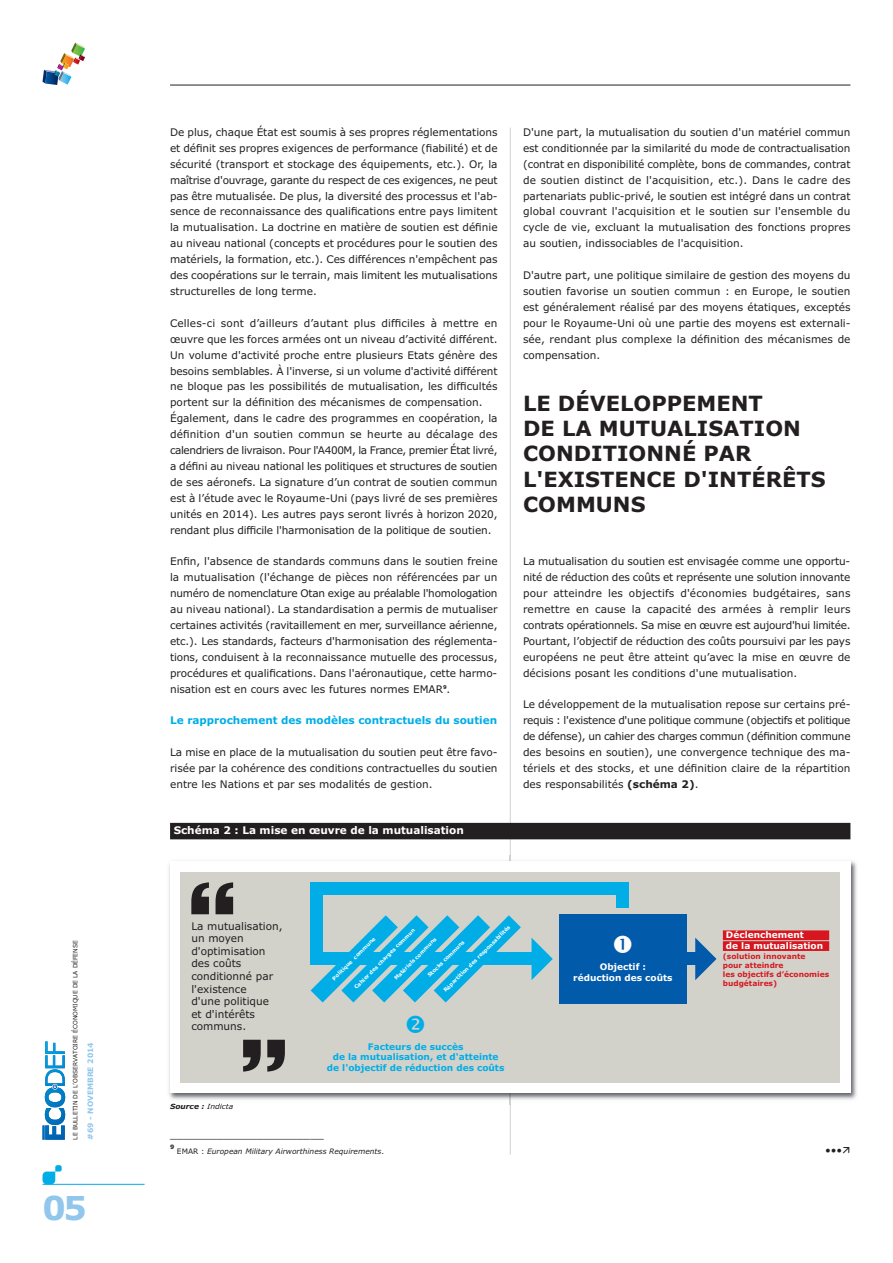
<style>
.page{position:relative;width:893px;height:1263px;background:#fff}
.page>*{position:absolute;margin:0;border:0;box-sizing:border-box;transform-origin:0 0}
.t1{font:700 33px "Verdana";color:#91c7ec}
.t2{font:700 21px/25.2px "Verdana";color:#231f20}
.t3{font:10.5px/15.9px "Verdana";color:#231f20;text-align:justify}
.t4{font:700 10.5px "Verdana";color:#00ade6}
.t5{font:700 10.5px "Verdana";color:#fff}
.t6{font:700 9px/10.8px "Verdana";color:#00ade6;text-align:center}
.t7{font:700 9px/10.8px "Verdana";color:#fff;text-align:center}
.t8{font:700 7.5px/9px "Verdana";color:#d7171f}
.t9{font:italic 7.5px "Verdana";color:#231f20}
.t10{font:700 7.5px "Verdana";color:#91c7ec}
.t11{font:italic 700 7.5px "Verdana";color:#231f20}
.t12{font:6px "Verdana";color:#231f20}
.t13{font:700 6px "Verdana";color:#231f20}
.t14{font:700 5.25px "Verdana";color:#fff}
.s1{font-weight:700}
.s2{font-weight:400}
.s3{font-style:normal}
</style>
<div class="page">
<hr style="left:170px;top:85px;width:680px;height:1px;background:#231f20">
<hr style="left:510px;top:128px;width:1px;height:1026px;background:#d1d2d4">
<img style="left:169px;top:855px;width:688px;height:249px">
<img style="left:510px;top:855px;width:1px;height:249px">
<svg style="left:207px;top:1103px;width:26px;height:1px"></svg>
<div style="left:170px;top:861px;width:680px;height:232px;background:#fff"></div>
<div style="left:170px;top:823px;width:680px;height:16px;background:#231f20"></div>
<div style="left:181px;top:872px;width:659px;height:210px;background:#d2d2cb"></div>
<hr style="left:43px;top:1184px;width:102px;height:1px;background:#00ade6">
<svg style="left:43px;top:43px;width:42px;height:42px"></svg>
<svg style="left:43px;top:1165px;width:19px;height:19px"></svg>
<svg style="left:43px;top:1041px;width:22px;height:99px"></svg>
<svg style="left:191px;top:882px;width:42px;height:32px"></svg>
<svg style="left:243px;top:1040px;width:42px;height:31px"></svg>
<div style="left:559px;top:914px;width:128px;height:89px;background:#015aaa"></div>
<div style="left:723px;top:930px;width:106px;height:10px;background:#d7171f"></div>
<div style="left:723px;top:941px;width:106px;height:10px;background:#d7171f"></div>
<div style="left:310px;top:952px;width:228px;height:13px;background:#00ade6"></div>
<div style="left:687px;top:952px;width:17px;height:13px;background:#015aaa"></div>
<div style="left:310px;top:882px;width:313px;height:13px;background:#00ade6"></div>
<div style="left:310px;top:882px;width:13px;height:77px;background:#00ade6"></div>
<div style="left:617px;top:882px;width:12px;height:26px;background:#00ade6"></div>
<svg style="left:695px;top:938px;width:21px;height:42px"></svg>
<svg style="left:531px;top:938px;width:22px;height:42px"></svg>
<svg style="left:311px;top:915px;width:210px;height:87px"></svg>
<p class="t12" style="left:73px;top:1140px;width:201px;rotate:-90deg">LE BULLETIN DE L’OBSERVATOIRE ÉCONOMIQUE DE LA DÉFENSE</p>
<p class="t10" style="left:87px;top:1140px;width:99px;rotate:-90deg">#69 - NOVEMBRE 2014</p>
<h1 class="t1" style="left:43px;top:1195px;width:46px">05</h1>
<p class="t3" style="left:170px;top:125px;width:329px">De plus, chaque État est soumis à ses propres réglementations et définit ses propres exigences de performance (fiabilité) et de sécurité (transport et stockage des équipements, etc.). Or, la maîtrise d'ouvrage, garante du respect de ces exigences, ne peut pas être mutualisée. De plus, la diversité des processus et l'ab&shy;sence de reconnaissance des qualifications entre pays limitent la mutualisation. La doctrine en matière de soutien est définie au niveau national (concepts et procédures pour le soutien des matériels, la formation, etc.). Ces différences n'empêchent pas des coopérations sur le terrain, mais limitent les mutualisations structurelles de long terme.</p>
<p class="t3" style="left:170px;top:316px;width:329px;text-align:left">Celles-ci sont d’ailleurs d’autant plus difficiles à mettre en œuvre que les forces armées ont un niveau d’activité différent.<br>Un volume d'activité proche entre plusieurs Etats génère des besoins semblables. À l'inverse, si un volume d'activité différent ne bloque pas les possibilités de mutualisation, les difficultés portent sur la définition des mécanismes de compensation.<br>Également, dans le cadre des programmes en coopération, la définition d'un soutien commun se heurte au décalage des calendriers de livraison. Pour l'A400M, la France, premier État livré, a défini au niveau national les politiques et structures de soutien de ses aéronefs. La signature d’un contrat de soutien commun est à l’étude avec le Royaume-Uni (pays livré de ses premières unités en 2014). Les autres pays seront livrés à horizon 2020, rendant plus difficile l'harmonisation de la politique de soutien.</p>
<p class="t3" style="left:170px;top:554px;width:329px">Enfin, l'absence de standards communs dans le soutien freine la mutualisation (l'échange de pièces non référencées par un numéro de nomenclature Otan exige au préalable l'homologation au niveau national). La standardisation a permis de mutualiser certaines activités (ravitaillement en mer, surveillance aérienne, etc.). Les standards, facteurs d'harmonisation des réglementa&shy;tions, conduisent à la reconnaissance mutuelle des processus, procédures et qualifications. Dans l'aéronautique, cette harmo&shy;nisation est en cours avec les futures normes EMAR<sup>9</sup>.</p>
<p class="t4" style="left:170px;top:716px;width:329px">Le rapprochement des modèles contractuels du soutien</p>
<p class="t3" style="left:170px;top:745px;width:329px">La mise en place de la mutualisation du soutien peut être favo&shy;risée par la cohérence des conditions contractuelles du soutien entre les Nations et par ses modalités de gestion.</p>
<p class="t5" style="left:174px;top:826px;width:292px">Schéma 2 : La mise en œuvre de la mutualisation</p>
<p class="t3" style="left:523px;top:125px;width:329px">D'une part, la mutualisation du soutien d'un matériel commun est conditionnée par la similarité du mode de contractualisation (contrat en disponibilité complète, bons de commandes, contrat de soutien distinct de l'acquisition, etc.). Dans le cadre des partenariats public-privé, le soutien est intégré dans un contrat global couvrant l'acquisition et le soutien sur l'ensemble du cycle de vie, excluant la mutualisation des fonctions propres au soutien, indissociables de l'acquisition.</p>
<p class="t3" style="left:523px;top:268px;width:329px">D'autre part, une politique similaire de gestion des moyens du soutien favorise un soutien commun : en Europe, le soutien est généralement réalisé par des moyens étatiques, exceptés pour le Royaume-Uni où une partie des moyens est externali&shy;sée, rendant plus complexe la définition des mécanismes de compensation.</p>
<h2 class="t2" style="left:523px;top:393px;width:304px">LE DÉVELOPPEMENT<br>DE LA MUTUALISATION<br>CONDITIONNÉ PAR<br>L'EXISTENCE D'INTÉRÊTS<br>COMMUNS</h2>
<p class="t3" style="left:523px;top:554px;width:329px">La mutualisation du soutien est envisagée comme une opportu&shy;nité de réduction des coûts et représente une solution innovante pour atteindre les objectifs d'économies budgétaires, sans remettre en cause la capacité des armées à remplir leurs contrats opérationnels. Sa mise en œuvre est aujourd'hui limitée.<br>Pourtant, l’objectif de réduction des coûts poursuivi par les pays européens ne peut être atteint qu’avec la mise en œuvre de décisions posant les conditions d'une mutualisation.</p>
<p class="t3" style="left:523px;top:698px;width:329px">Le développement de la mutualisation repose sur certains pré&shy;requis : l'existence d'une politique commune (objectifs et politique de défense), un cahier des charges commun (définition commune des besoins en soutien), une convergence technique des ma&shy;tériels et des stocks, et une définition claire de la répartition des responsabilités <span class="s1">(schéma 2)</span>.</p>
<p class="t3" style="left:191px;top:920px;width:93px;line-height:12.6px;text-align:left">La mutualisation, un moyen d'optimisation des coûts conditionné par l'existence<br>d'une politique<br>et d'intérêts communs.</p>
<p class="t11" style="left:170px;top:1103px;width:65px">Source : <span class="s2">Indicta</span></p>
<p class="t14" style="left:443px;top:989px;width:93px;rotate:-45deg">Répartition des responsabilités</p>
<p class="t14" style="left:354px;top:986px;width:85px;rotate:-45deg">Cahier des charges commun</p>
<p class="t14" style="left:332px;top:978px;width:60px;rotate:-45deg">Politique commune</p>
<p class="t14" style="left:394px;top:977px;width:59px;rotate:-45deg">Matériels communs</p>
<p class="t14" style="left:427px;top:975px;width:51px;rotate:-45deg">Stocks communs</p>
<p class="t6" style="left:327px;top:1042px;width:179px">Facteurs de succès<br>de la mutualisation, et d'atteinte de l'objectif de réduction des coûts</p>
<p class="t7" style="left:573px;top:962px;width:101px">Objectif :<br>réduction des coûts</p>
<p class="t7" style="left:726px;top:930px;width:99px;text-align:left">Déclenchement<br>de la mutualisation</p>
<p class="t8" style="left:723px;top:952px;width:108px">(solution innovante<br>pour atteindre<br>les objectifs d’économies budgétaires)</p>
<p class="t3" style="left:170px;top:1127px;width:155px">_______________________</p>
<p class="t13" style="left:170px;top:1144px;width:6px">9</p>
<p class="t9" style="left:177px;top:1148px;width:209px"><span class="s3">EMAR :</span> European Military Airworthiness Requirements<span class="s3">.</span></p>
<p class="t3" style="left:825px;top:1143px;width:19px">•••</p>
</div>
